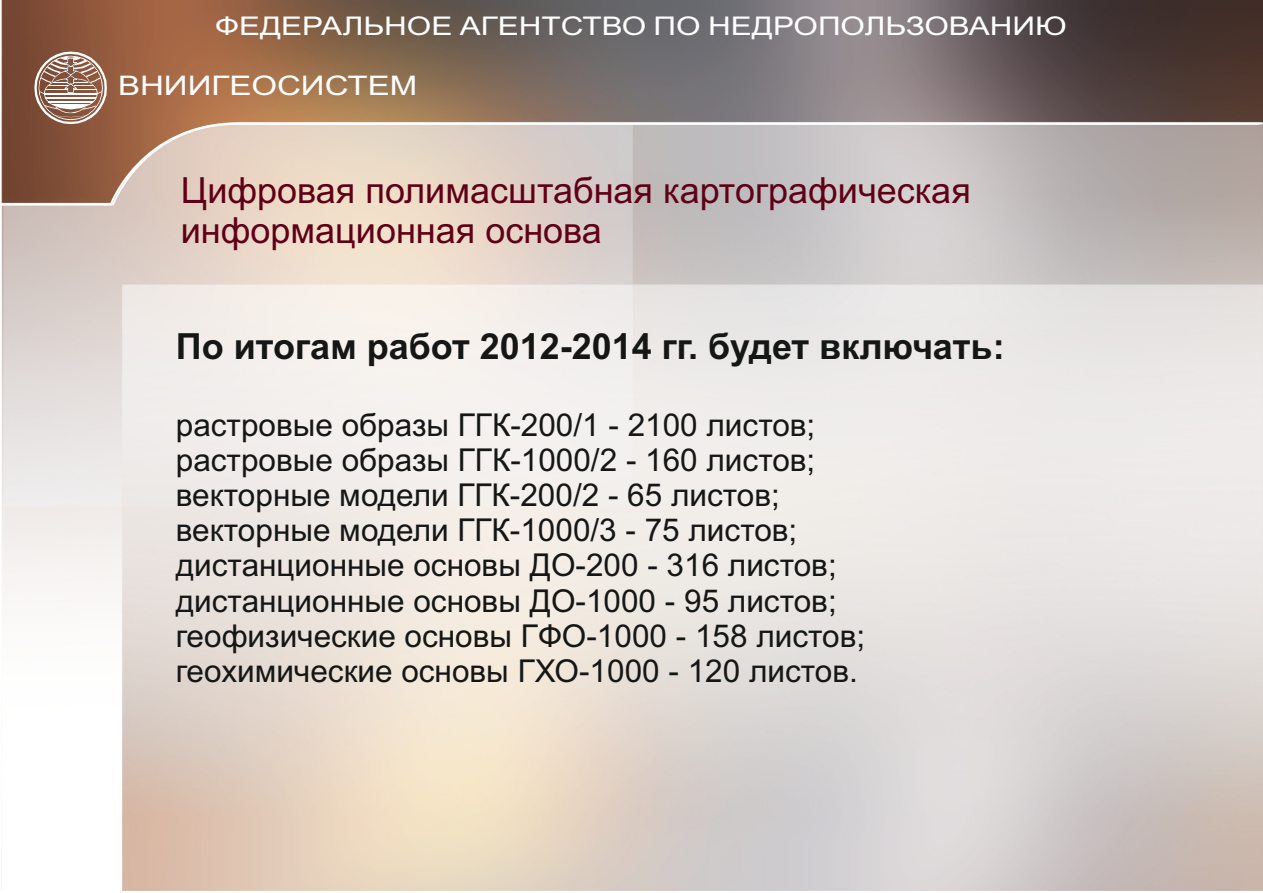
<style>
.page{position:relative;width:1263px;height:893px;background:#fff}
.page>*{position:absolute;margin:0;border:0;box-sizing:border-box;transform-origin:0 0}
.t1{font:36px/40.2px "Arial";color:#5f0016}
.t2{font:700 36px "Arial";color:#151616}
.t3{font:31.5px/35.2px "Arial";color:#151616}
.t4{font:27px "Arial";color:#fff;scale:1.22 1}
.t5{font:25.8px "Arial";color:#fff;scale:1.22 1}
</style>
<div class="page">
<img style="left:1px;top:0;width:1262px;height:891px">
<svg style="left:1px;top:122px;width:1261px;height:85px;background:#c7b9b1"></svg>
<svg style="left:34px;top:52px;width:73px;height:72px"></svg>
<p class="t5" style="left:215px;top:17px;width:700px">ФЕДЕРАЛЬНОЕ АГЕНТСТВО ПО НЕДРОПОЛЬЗОВАНИЮ</p>
<p class="t4" style="left:118px;top:76px;width:247px">ВНИИГЕОСИСТЕМ</p>
<p class="t1" style="left:181px;top:174px;width:791px">Цифровая полимасштабная картографическая информационная основа</p>
<p class="t2" style="left:176px;top:333px;width:830px">По итогам работ 2012-2014 гг. будет включать:</p>
<p class="t3" style="left:176px;top:410px;width:691px">растровые образы ГГК-200/1 - 2100 листов; растровые образы ГГК-1000/2 - 160 листов; векторные модели ГГК-200/2 - 65 листов; векторные модели ГГК-1000/3 - 75 листов; дистанционные основы ДО-200 - 316 листов; дистанционные основы ДО-1000 - 95 листов; геофизические основы ГФО-1000 - 158 листов; геохимические основы ГХО-1000 - 120 листов.</p>
</div>
